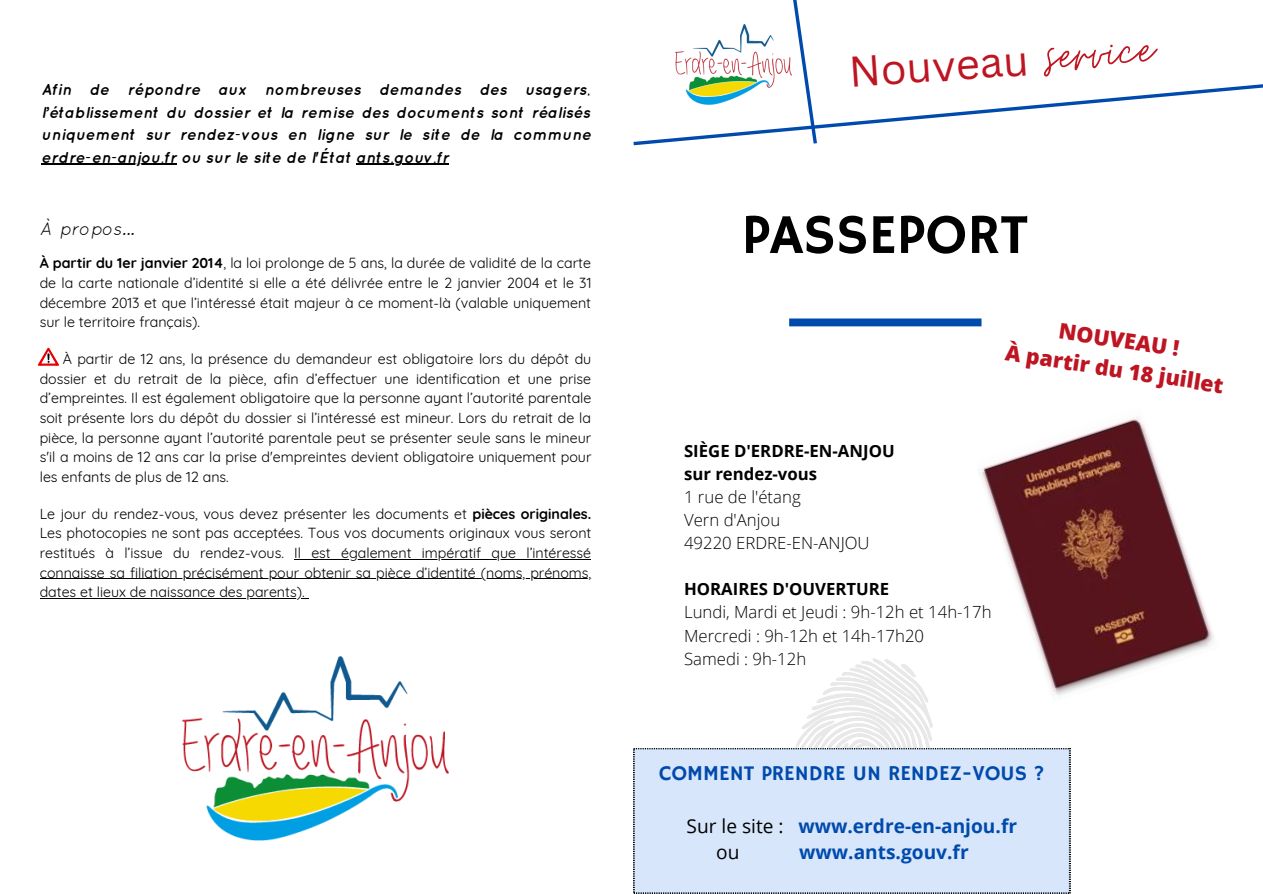
<style>
.page{position:relative;width:1263px;height:894px;background:#fff}
.page>*{position:absolute;margin:0;border:0;box-sizing:border-box;transform-origin:0 0}
.t1{font:66.6px "Moon Time";color:#be1522}
.t2{font:56.4px "Hammersmith One";color:#000}
.t3{font:41.85px "Canva Sans";color:#be1522}
.t4{font:800 21.45px "Open Sans";color:#be1522}
.t5{font:21.15px "Hammersmith One";color:#004aad}
.t6{font:700 19.2px "Open Sans";color:#004aad}
.t7{font:19.2px "Open Sans";color:#000}
.t8{font:italic 17.85px "Quicksand";color:#000}
.t9{font:300 16.8px "Open Sans";color:#000}
.t10{font:700 16.8px "Open Sans";color:#000}
.t11{font:italic 700 15.9px/22.5px "Quicksand";color:#000;text-align:justify}
.t12{font:14.25px/19.6px "Quicksand";color:#000;text-align:justify}
.s1{font-weight:700}
.s2{color:#be1522}
.s3{font-weight:400;color:#000}
</style>
<div class="page">
<div style="left:789px;top:318px;width:192px;height:8px;background:#004aad"></div>
<svg style="left:633px;top:0;width:630px;height:146px"></svg>
<svg style="left:796px;top:658px;width:137px;height:90px"></svg>
<div style="left:634px;top:748px;width:436px;height:145px;background:#d7e6fa"></div>
<hr style="left:294px;top:558px;width:297px;height:1px;background:#000">
<hr style="left:40px;top:578px;width:551px;height:1px;background:#000">
<hr style="left:40px;top:598px;width:265px;height:1px;background:#000">
<img style="left:978px;top:417px;width:236px;height:279px">
<hr style="left:42px;top:164px;width:135px;height:1px;background:#000">
<hr style="left:356px;top:164px;width:93px;height:1px;background:#000">
<img style="left:182px;top:656px;width:267px;height:184px">
<svg style="left:38px;top:347px;width:21px;height:18px"></svg>
<p class="t11" style="left:42px;top:78px;width:551px">Afin de répondre aux nombreuses demandes des usagers, l’établissement du dossier et la remise des documents sont réalisés uniquement sur rendez-vous en ligne sur le site de la commune erdre-en-anjou.fr ou sur le site de l'État ants.gouv.fr</p>
<p class="t8" style="left:40px;top:217px;width:96px">À propos...</p>
<p class="t12" style="left:40px;top:253px;width:553px"><span class="s1">À partir du 1er janvier 2014</span>, la loi prolonge de 5 ans, la durée de validité de la carte de la carte nationale d’identité si elle a été délivrée entre le 2 janvier 2004 et le 31 décembre 2013 et que l’intéressé était majeur à ce moment-là (valable uniquement sur le territoire français).</p>
<p class="t12" style="left:40px;top:348px;width:553px"><span class="s2">/!\</span> À partir de 12 ans, la présence du demandeur est obligatoire lors du dépôt du dossier et du retrait de la pièce, afin d’effectuer une identification et une prise d’empreintes. Il est également obligatoire que la personne ayant l’autorité parentale soit présente lors du dépôt du dossier si l’intéressé est mineur. Lors du retrait de la pièce, la personne ayant l’autorité parentale peut se présenter seule sans le mineur s'il a moins de 12 ans car la prise d'empreintes devient obligatoire uniquement pour les enfants de plus de 12 ans.</p>
<p class="t12" style="left:40px;top:503px;width:553px">Le jour du rendez-vous, vous devez présenter les documents et <span class="s1">pièces originales.<br></span>Les photocopies ne sont pas acceptées. Tous vos documents originaux vous seront restitués à l’issue du rendez-vous. Il est également impératif que l’intéressé connaisse sa filiation précisément pour obtenir sa pièce d’identité (noms, prénoms, dates et lieux de naissance des parents).</p>
<p class="t3" style="left:847px;top:43px;width:181px;rotate:-4deg">Nouveau</p>
<p class="t1" style="left:1042px;top:15px;width:111px;rotate:-4deg">service</p>
<p class="t2" style="left:742px;top:202px;width:288px">PASSEPORT</p>
<p class="t4" style="left:1061px;top:315px;width:123px;rotate:9deg">NOUVEAU !</p>
<p class="t4" style="left:1008px;top:336px;width:222px;rotate:9deg">À partir du 18 juillet</p>
<p class="t10" style="left:684px;top:438px;width:212px">SIÈGE D'ERDRE-EN-ANJOU</p>
<p class="t10" style="left:684px;top:461px;width:135px">sur rendez-vous</p>
<p class="t9" style="left:684px;top:484px;width:118px">1 rue de l'étang</p>
<p class="t9" style="left:684px;top:508px;width:98px">Vern d'Anjou</p>
<p class="t9" style="left:684px;top:531px;width:187px">49220 ERDRE-EN-ANJOU</p>
<p class="t10" style="left:684px;top:577px;width:207px">HORAIRES D'OUVERTURE</p>
<p class="t9" style="left:684px;top:600px;width:309px">Lundi, Mardi et Jeudi : 9h-12h et 14h-17h</p>
<p class="t9" style="left:684px;top:623px;width:242px">Mercredi : 9h-12h et 14h-17h20</p>
<p class="t9" style="left:684px;top:646px;width:124px">Samedi : 9h-12h</p>
<p class="t5" style="left:659px;top:760px;width:387px">COMMENT PRENDRE UN RENDEZ-VOUS ?</p>
<p class="t6" style="left:686px;top:812px;width:332px"><span class="s3">Sur le site :</span> www.erdre-en-anjou.fr</p>
<p class="t7" style="left:716px;top:838px;width:25px">ou</p>
<p class="t6" style="left:799px;top:838px;width:171px">www.ants.gouv.fr</p>
</div>
